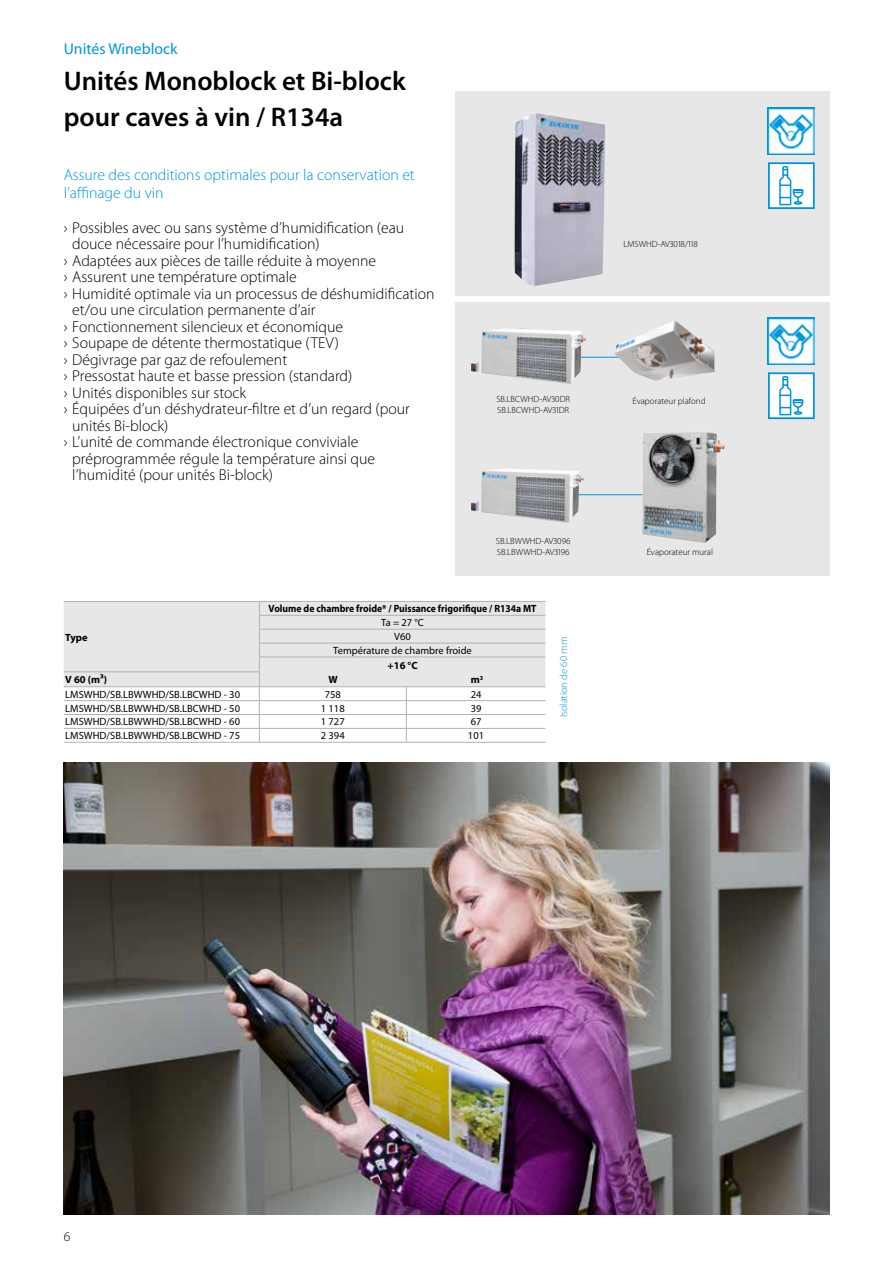
<style>
.page{position:relative;width:893px;height:1263px;background:#fff}
.page>*{position:absolute;margin:0;border:0;box-sizing:border-box;transform-origin:0 0}
.t1{font:600 27px/36px "Myriad Pro";color:#000}
.t2{font:300 15.75px "Myriad Pro";color:#000}
.t3{font:300 15.75px/18px "Myriad Pro";color:#0095db}
.t4{font:15.75px "Myriad Pro";color:#0095db}
.t5{font:300 13.5px "Myriad Pro";color:#000}
.t6{font:10.5px/14px "Myriad Pro";color:#000;text-align:center}
.t7{font:700 10.5px "Myriad Pro";color:#000;scale:.92 1}
.t8{font:700 10.5px "Myriad Pro";color:#000}
.t9{font:300 10.5px "Myriad Pro";color:#0095db}
.t10{font:300 9px/10.8px "Myriad Pro";color:#000}
</style>
<div class="page">
<div style="left:455px;top:302px;width:374px;height:274px;background:#e7e7e7"></div>
<hr style="left:574px;top:357px;width:54px;height:1px;background:#0095db">
<hr style="left:574px;top:494px;width:78px;height:1px;background:#0095db">
<svg style="left:64px;top:601px;width:481px;height:141px"></svg>
<hr style="left:64px;top:742px;width:196px;height:1px;background:#b3b2b2">
<hr style="left:260px;top:686px;width:146px;height:1px;background:#b3b2b2">
<hr style="left:406px;top:686px;width:139px;height:1px;background:#b3b2b2">
<hr style="left:260px;top:700px;width:146px;height:1px;background:#b3b2b2">
<hr style="left:406px;top:700px;width:139px;height:1px;background:#b3b2b2">
<hr style="left:260px;top:714px;width:146px;height:1px;background:#b3b2b2">
<hr style="left:406px;top:714px;width:139px;height:1px;background:#b3b2b2">
<hr style="left:260px;top:728px;width:146px;height:1px;background:#b3b2b2">
<hr style="left:406px;top:728px;width:139px;height:1px;background:#b3b2b2">
<hr style="left:260px;top:742px;width:146px;height:1px;background:#b3b2b2">
<hr style="left:406px;top:742px;width:139px;height:1px;background:#b3b2b2">
<div style="left:455px;top:91px;width:374px;height:204px;background:#e7e7e7"></div>
<img style="left:768px;top:107px;width:47px;height:47px">
<img style="left:768px;top:317px;width:47px;height:47px">
<svg style="left:768px;top:162px;width:47px;height:47px;background:#bae2f5"></svg>
<svg style="left:768px;top:372px;width:47px;height:47px;background:#bbe2f5"></svg>
<img style="left:64px;top:762px;width:765px;height:453px">
<img style="left:514px;top:113px;width:91px;height:173px">
<img style="left:613px;top:321px;width:102px;height:60px">
<img style="left:471px;top:328px;width:115px;height:56px">
<img style="left:471px;top:469px;width:113px;height:54px">
<img style="left:642px;top:432px;width:83px;height:111px">
<p class="t4" style="left:64px;top:40px;width:115px">Unités Wineblock</p>
<h1 class="t1" style="left:64px;top:63px;width:344px">Unités Monoblock et Bi-block pour caves à vin / R134a</h1>
<p class="t3" style="left:64px;top:166px;width:353px">Assure des conditions optimales pour la conservation et l’affinage du vin</p>
<p class="t2" style="left:64px;top:219px;width:342px">› Possibles avec ou sans système d’humidification (eau</p>
<p class="t2" style="left:72px;top:235px;width:249px">douce nécessaire pour l’humidification)</p>
<p class="t2" style="left:64px;top:252px;width:314px">› Adaptées aux pièces de taille réduite à moyenne</p>
<p class="t2" style="left:64px;top:268px;width:234px">› Assurent une température optimale</p>
<p class="t2" style="left:64px;top:285px;width:372px">› Humidité optimale via un processus de déshumidification</p>
<p class="t2" style="left:72px;top:301px;width:245px">et/ou une circulation permanente d’air</p>
<p class="t2" style="left:64px;top:318px;width:281px">› Fonctionnement silencieux et économique</p>
<p class="t2" style="left:64px;top:334px;width:277px">› Soupape de détente thermostatique (TEV)</p>
<p class="t2" style="left:64px;top:351px;width:225px">› Dégivrage par gaz de refoulement</p>
<p class="t2" style="left:64px;top:367px;width:290px">› Pressostat haute et basse pression (standard)</p>
<p class="t2" style="left:64px;top:384px;width:184px">› Unités disponibles sur stock</p>
<p class="t2" style="left:64px;top:400px;width:348px">› Équipées d’un déshydrateur-filtre et d’un regard (pour</p>
<p class="t2" style="left:72px;top:417px;width:98px">unités Bi-block)</p>
<p class="t2" style="left:64px;top:433px;width:296px">› L’unité de commande électronique conviviale</p>
<p class="t2" style="left:72px;top:450px;width:304px">préprogrammée régule la température ainsi que</p>
<p class="t2" style="left:72px;top:466px;width:202px">l’humidité (pour unités Bi-block)</p>
<p class="t10" style="left:623px;top:239px;width:76px">LMSWHD-AV3018/118</p>
<p class="t10" style="left:496px;top:394px;width:75px">SB.LBCWHD-AV30DR<br>SB.LBCWHD-AV31DR</p>
<p class="t10" style="left:633px;top:396px;width:74px">Évaporateur plafond</p>
<p class="t10" style="left:496px;top:536px;width:76px">SB.LBWWHD-AV3096<br>SB.LBWWHD-AV3196</p>
<p class="t10" style="left:647px;top:547px;width:68px">Évaporateur mural</p>
<p class="t8" style="left:65px;top:631px;width:24px">Type</p>
<p class="t7" style="left:269px;top:603px;width:293px">Volume de chambre froide* / Puissance frigorifique / R134a MT</p>
<p class="t6" style="left:333px;top:616px;width:140px">Ta = 27 °C<br>V60<br>Température de chambre froide</p>
<p class="t8" style="left:388px;top:659px;width:32px">+16 °C</p>
<p class="t8" style="left:65px;top:674px;width:43px">V 60 (m³)</p>
<p class="t8" style="left:328px;top:674px;width:11px">W</p>
<p class="t8" style="left:471px;top:674px;width:14px">m<sup>3</sup></p>
<p class="t6" style="left:65px;top:687px;width:176px">LMSWHD/SB.LBWWHD/SB.LBCWHD - 30</p>
<p class="t6" style="left:325px;top:687px;width:18px">758</p>
<p class="t6" style="left:471px;top:687px;width:12px">24</p>
<p class="t6" style="left:65px;top:701px;width:176px">LMSWHD/SB.LBWWHD/SB.LBCWHD - 50</p>
<p class="t6" style="left:321px;top:701px;width:25px">1 118</p>
<p class="t6" style="left:471px;top:701px;width:12px">39</p>
<p class="t6" style="left:65px;top:715px;width:176px">LMSWHD/SB.LBWWHD/SB.LBCWHD - 60</p>
<p class="t6" style="left:321px;top:715px;width:25px">1 727</p>
<p class="t6" style="left:471px;top:715px;width:12px">67</p>
<p class="t6" style="left:65px;top:729px;width:176px">LMSWHD/SB.LBWWHD/SB.LBCWHD - 75</p>
<p class="t6" style="left:321px;top:729px;width:25px">2 394</p>
<p class="t6" style="left:468px;top:729px;width:18px">101</p>
<p class="t9" style="left:558px;top:717px;width:82px;rotate:-90deg">Isolation de 60 mm</p>
<p class="t5" style="left:64px;top:1229px;width:8px">6</p>
</div>
